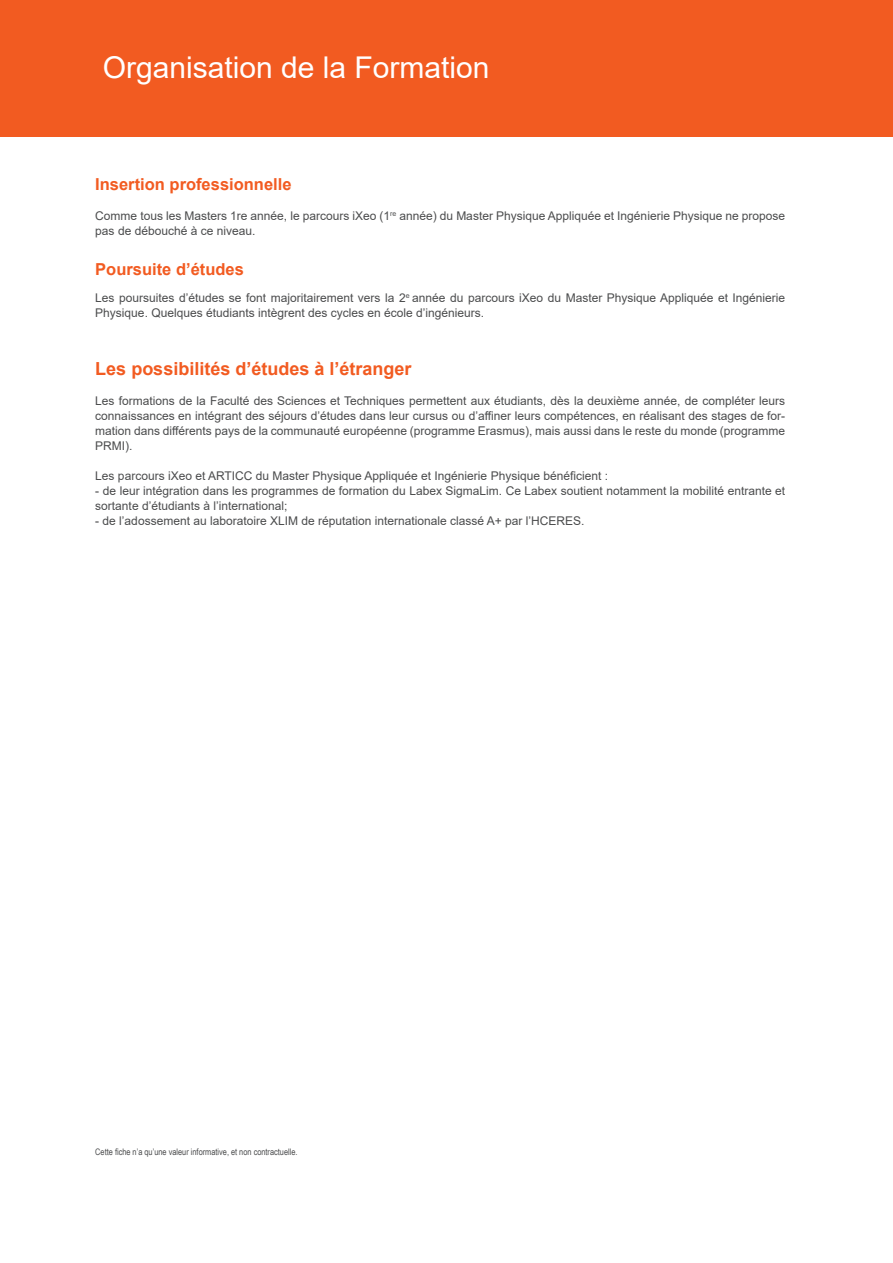
<style>
.page{position:relative;width:893px;height:1263px;background:#fff}
.page>*{position:absolute;margin:0;border:0;box-sizing:border-box;transform-origin:0 0}
.t1{font:30px "Arial";color:#fff}
.t2{font:700 18px "Arial";color:#f25b21}
.t3{font:700 16.5px "Arial";color:#f25b21}
.t4{font:12px/15px "Arial";color:#4b4c4d}
.t5{font:9px "Arial Narrow";color:#4b4c4d}
</style>
<div class="page">
<div style="left:0;top:0;width:893px;height:136px;background:#f25b21"></div>
<h1 class="t1" style="left:103px;top:47px;width:388px">Organisation de la Formation</h1>
<h3 class="t3" style="left:95px;top:172px;width:198px">Insertion professionnelle</h3>
<p class="t4" style="left:95px;top:208px;width:691px">Comme tous les Masters 1re année, le parcours iXeo (1<sup>re</sup> année) du Master Physique Appliquée et Ingénierie Physique ne propose pas de débouché à ce niveau.</p>
<h3 class="t3" style="left:95px;top:257px;width:150px">Poursuite d’études</h3>
<p class="t4" style="left:95px;top:290px;width:691px">Les poursuites d’études se font majoritairement vers la 2<sup>e</sup> année du parcours iXeo du Master Physique Appliquée et Ingénierie<br>Physique. Quelques étudiants intègrent des cycles en école d’ingénieurs.</p>
<h2 class="t2" style="left:95px;top:356px;width:318px">Les possibilités d’études à l’étranger</h2>
<p class="t4" style="left:95px;top:393px;width:691px;text-align:justify">Les formations de la Faculté des Sciences et Techniques permettent aux étudiants, dès la deuxième année, de compléter leurs connaissances en intégrant des séjours d’études dans leur cursus ou d’affiner leurs compétences, en réalisant des stages de for&shy;mation dans différents pays de la communauté européenne (programme Erasmus), mais aussi dans le reste du monde (programme PRMI).</p>
<p class="t4" style="left:95px;top:468px;width:514px">Les parcours iXeo et ARTICC du Master Physique Appliquée et Ingénierie Physique bénéficient :</p>
<p class="t4" style="left:95px;top:483px;width:691px">- de leur intégration dans les programmes de formation du Labex SigmaLim. Ce Labex soutient notamment la mobilité entrante et sortante d’étudiants à l’international;</p>
<p class="t4" style="left:95px;top:513px;width:491px">- de l’adossement au laboratoire XLIM de réputation internationale classé A+ par l’HCERES.</p>
<p class="t5" style="left:95px;top:1146px;width:204px">Cette fiche n’a qu’une valeur informative, et non contractuelle.</p>
</div>
